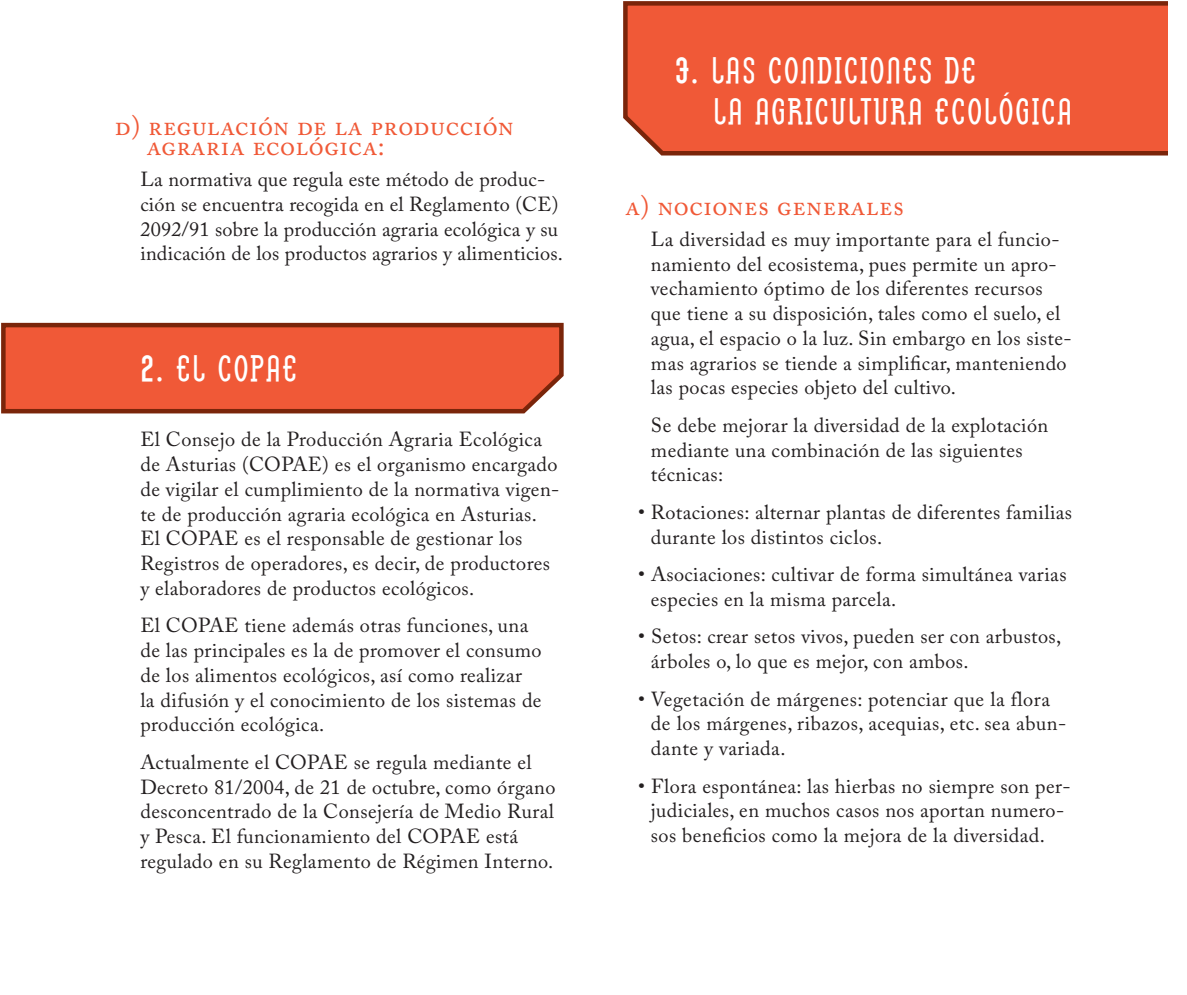
<style>
.page{position:relative;width:1187px;height:995px;background:#fff}
.page>*{position:absolute;margin:0;border:0;box-sizing:border-box;transform-origin:0 0}
.t1{font:300 36px/40.5px "Linotype Method";letter-spacing:.075em;color:#fff}
.t2{font:27px/20.2px "Adobe Caslon Pro";letter-spacing:.005em;color:#f05937}
.t3{font:20.25px/24.8px "Adobe Caslon Pro";letter-spacing:.02em;color:#231f20}
.s1{font-weight:700}
</style>
<div class="page">
<svg style="left:1px;top:322px;width:563px;height:92px;background:#e35838"></svg>
<svg style="left:623px;top:1px;width:544px;height:155px;background:#e85736"></svg>
<h2 class="t2" style="left:147px;top:115px;width:368px;text-indent:-32px">D) REGULACIÓN DE LA PRODUCCIÓN<br>AGRARIA ECOLÓGICA:</h2>
<p class="t3" style="left:140px;top:167px;width:424px">La normativa que regula este método de produc&shy;ción se encuentra recogida en el Reglamento (CE)<br>2092/91 sobre la producción agraria ecológica y su indicación de los productos agrarios y alimenticios.</p>
<h1 class="t1" style="left:140px;top:349px;width:157px"><span class="s1">2.</span> EL COPAE</h1>
<p class="t3" style="left:140px;top:427px;width:420px">El Consejo de la Producción Agraria Ecológica de Asturias (COPAE) es el organismo encargado de vigilar el cumplimiento de la normativa vigen&shy;te de producción agraria ecológica en Asturias.<br>El COPAE es el responsable de gestionar los Registros de operadores, es decir, de productores y elaboradores de productos ecológicos.</p>
<p class="t3" style="left:140px;top:613px;width:402px">El COPAE tiene además otras funciones, una de las principales es la de promover el consumo de los alimentos ecológicos, así como realizar<br>la difusión y el conocimiento de los sistemas de producción ecológica.</p>
<p class="t3" style="left:140px;top:749px;width:416px">Actualmente el COPAE se regula mediante el Decreto 81/2004, de 21 de octubre, como órgano desconcentrado de la Consejería de Medio Rural y Pesca. El funcionamiento del COPAE está regulado en su Reglamento de Régimen Interno.</p>
<h1 class="t1" style="left:713px;top:50px;width:359px;text-indent:-38px"><span class="s1">3.</span> LAS CONDICIONES DE<br>LA AGRICULTURA ECOLÓGICA</h1>
<h2 class="t2" style="left:625px;top:195px;width:280px">A) NOCIONES GENERALES</h2>
<p class="t3" style="left:651px;top:227px;width:422px">La diversidad es muy importante para el funcio&shy;namiento del ecosistema, pues permite un apro&shy;vechamiento óptimo de los diferentes recursos que tiene a su disposición, tales como el suelo, el agua, el espacio o la luz. Sin embargo en los siste&shy;mas agrarios se tiende a simplificar, manteniendo las pocas especies objeto del cultivo.</p>
<p class="t3" style="left:651px;top:413px;width:399px">Se debe mejorar la diversidad de la explotación mediante una combinación de las siguientes técnicas:</p>
<p class="t3" style="left:651px;top:500px;width:422px;text-indent:-13px">• Rotaciones: alternar plantas de diferentes familias durante los distintos ciclos.</p>
<p class="t3" style="left:651px;top:562px;width:417px;text-indent:-13px">• Asociaciones: cultivar de forma simultánea varias especies en la misma parcela.</p>
<p class="t3" style="left:651px;top:624px;width:412px;text-indent:-13px">• Setos: crear setos vivos, pueden ser con arbustos, árboles o, lo que es mejor, con ambos.</p>
<p class="t3" style="left:651px;top:686px;width:417px;text-indent:-13px">• Vegetación de márgenes: potenciar que la flora de los márgenes, ribazos, acequias, etc. sea abun&shy;dante y variada.</p>
<p class="t3" style="left:651px;top:773px;width:421px;text-indent:-13px">• Flora espontánea: las hierbas no siempre son per&shy;judiciales, en muchos casos nos aportan numero&shy;sos beneficios como la mejora de la diversidad.</p>
</div>
